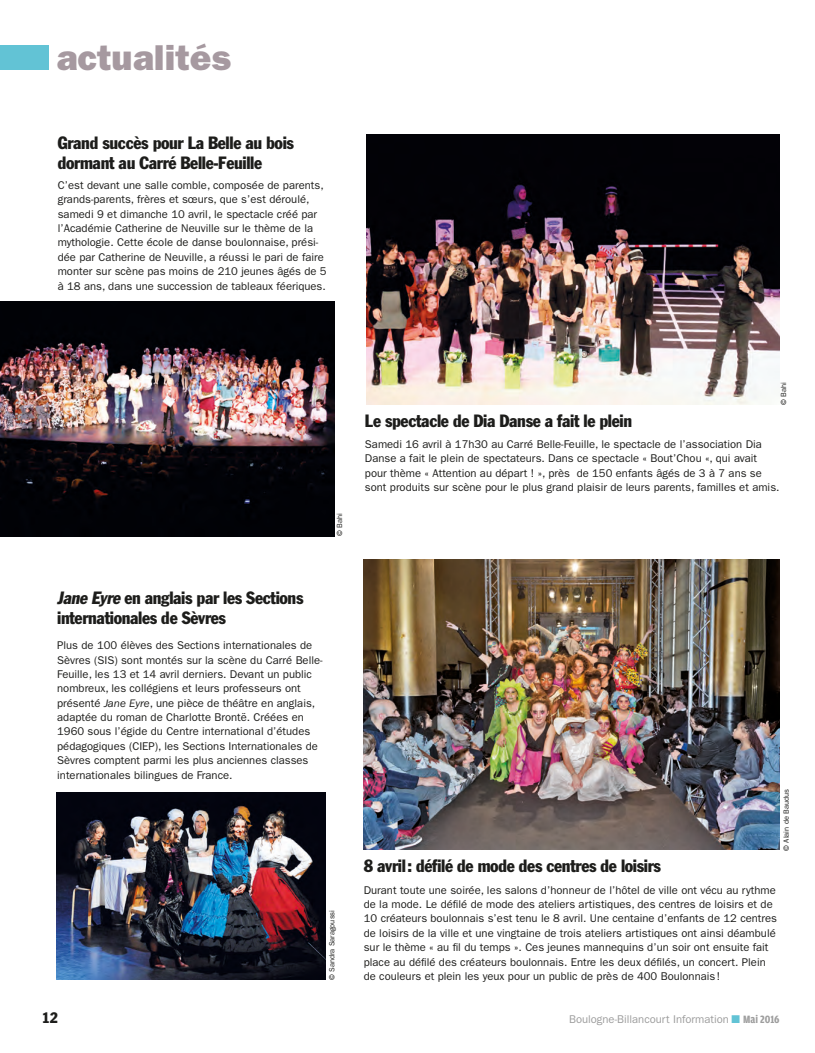
<style>
.page{position:relative;width:815px;height:1053px;background:#fff}
.page>*{position:absolute;margin:0;border:0;box-sizing:border-box;transform-origin:0 0}
.t1{font:800 36px "Franklin Gothic";color:#a699a0}
.ACTU_titre_3{font:condensed 17.5px/20px "Franklin Gothic";letter-spacing:-.02em;color:#1d1d1b}
.t2{font:condensed 15px "Franklin Gothic";color:#1d1d1b}
.ACTU_texte_3{font:11.25px/14.4px "Franklin Gothic";color:#1d1d1b}
.t3{font:11.25px "Franklin Gothic";color:#9d9d9d}
.Crédits_photos{font:7.5px "Franklin Gothic";color:#1d1d1b}
.s1{font-style:italic}
.s2{color:#62c3d5}
.s3{font-family:"Amplitude Cond";font-weight:700}
</style>
<div class="page">
<div style="left:0;top:45px;width:49px;height:24px;background:#62c3d5"></div>
<img style="left:367px;top:135px;width:412px;height:269px">
<img style="left:0;top:301px;width:334px;height:235px">
<img style="left:57px;top:793px;width:269px;height:186px">
<img style="left:364px;top:559px;width:416px;height:290px">
<h1 class="t1" style="left:57px;top:36px;width:176px">actualités</h1>
<p class="ACTU_titre_3" style="left:58px;top:132px;width:238px">Grand succès pour La Belle au bois dormant au Carré Belle-Feuille</p>
<p class="ACTU_texte_3" style="left:58px;top:178px;width:270px">C’est devant une salle comble, composée de parents, grands-parents, frères et sœurs, que s’est déroulé, samedi 9 et dimanche 10 avril, le spectacle créé par l’Académie Catherine de Neuville sur le thème de la mythologie. Cette école de danse boulonnaise, prési&shy;dée par Catherine de Neuville, a réussi le pari de faire monter sur scène pas moins de 210 jeunes âgés de 5 à 18 ans, dans une succession de tableaux féeriques.</p>
<p class="Crédits_photos" style="left:335px;top:536px;width:24px;rotate:-90deg">© Bahi</p>
<p class="Crédits_photos" style="left:779px;top:404px;width:24px;rotate:-90deg">© Bahi</p>
<p class="ACTU_titre_3" style="left:365px;top:410px;width:269px">Le spectacle de Dia Danse a fait le plein</p>
<p class="ACTU_texte_3" style="left:365px;top:437px;width:416px">Samedi 16 avril à 17h30 au Carré Belle-Feuille, le spectacle de l’association Dia Danse a fait le plein de spectateurs. Dans ce spectacle « Bout’Chou «, qui avait pour thème « Attention au départ ! », près de 150 enfants âgés de 3 à 7 ans se sont produits sur scène pour le plus grand plaisir de leurs parents, familles et amis.</p>
<p class="ACTU_titre_3" style="left:57px;top:587px;width:248px"><span class="s1">Jane Eyre</span> en anglais par les Sections internationales de Sèvres</p>
<p class="ACTU_texte_3" style="left:57px;top:638px;width:267px">Plus de 100 élèves des Sections internationales de Sèvres (SIS) sont montés sur la scène du Carré Belle-Feuille, les 13 et 14 avril derniers. Devant un public nombreux, les collégiens et leurs professeurs ont présenté <span class="s1">Jane Eyre</span>, une pièce de théâtre en anglais, adaptée du roman de Charlotte Brontë. Créées en 1960 sous l’égide du Centre international d’études pédagogiques (CIEP), les Sections Internationales de Sèvres comptent parmi les plus anciennes classes internationales bilingues de France.</p>
<p class="Crédits_photos" style="left:328px;top:979px;width:72px;rotate:-90deg">© Sandra Saragoussi</p>
<p class="Crédits_photos" style="left:782px;top:850px;width:63px;rotate:-90deg">© Alain de Baudus</p>
<p class="ACTU_titre_3" style="left:364px;top:855px;width:299px">8 avril: défilé de mode des centres de loisirs</p>
<p class="ACTU_texte_3" style="left:364px;top:882px;width:415px">Durant toute une soirée, les salons d’honneur de l’hôtel de ville ont vécu au rythme de la mode. Le défilé de mode des ateliers artistiques, des centres de loisirs et de 10 créateurs boulonnais s’est tenu le 8 avril. Une centaine d’enfants de 12 centres de loisirs de la ville et une vingtaine de trois ateliers artistiques ont ainsi déambulé sur le thème « au fil du temps ». Ces jeunes mannequins d’un soir ont ensuite fait place au défilé des créateurs boulonnais. Entre les deux défilés, un concert. Plein de couleurs et plein les yeux pour un public de près de 400 Boulonnais!</p>
<h3 class="t2" style="left:42px;top:1008px;width:18px">12</h3>
<p class="t3" style="left:569px;top:1012px;width:212px">Boulogne-Billancourt Information <span class="s2">■</span> <span class="s3">Mai 2016</span></p>
</div>
